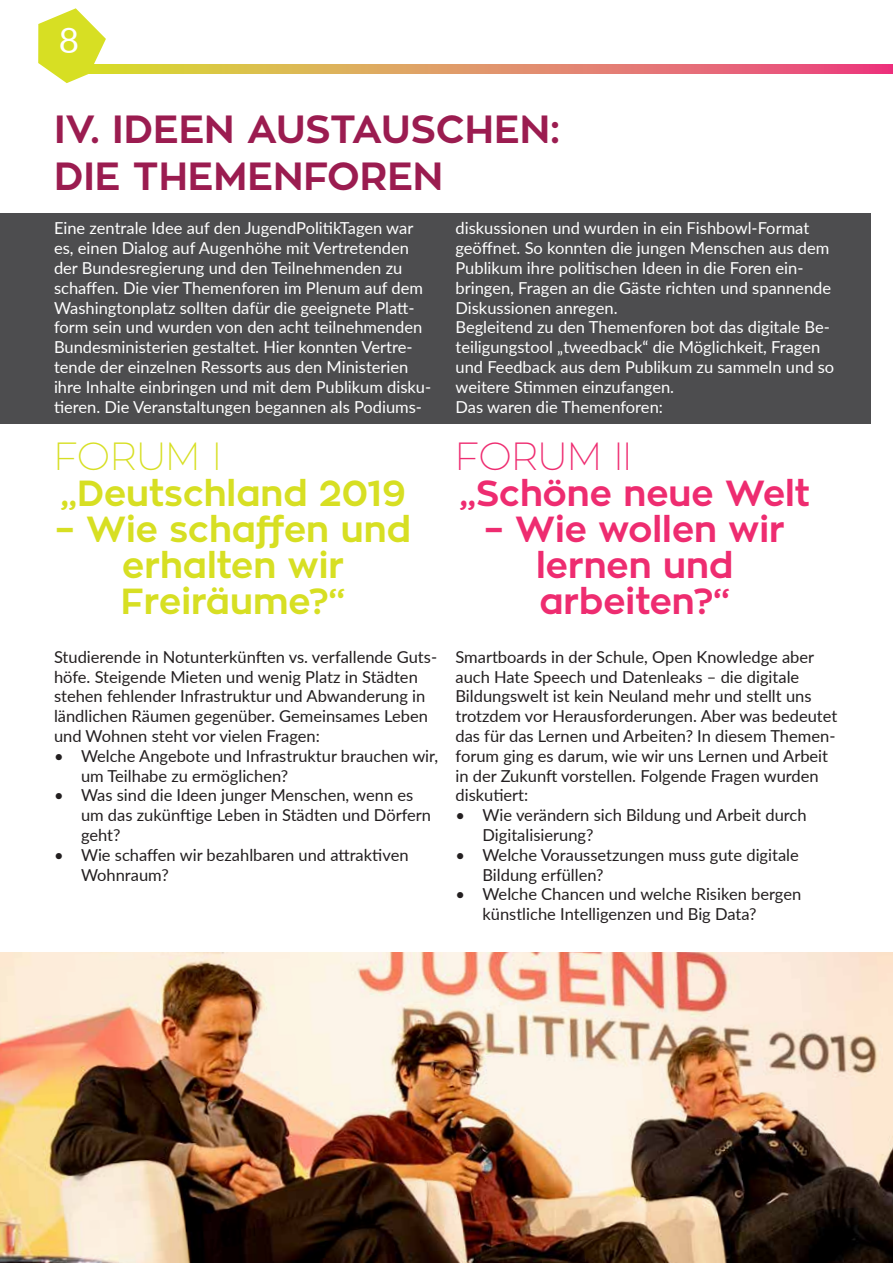
<style>
.page{position:relative;width:893px;height:1263px;background:#fff}
.page>*{position:absolute;margin:0;border:0;box-sizing:border-box;transform-origin:0 0}
.t1{font:700 39px "Zona Pro";color:#9b1c50}
.t2{font:100 39px "Zona Pro";color:#ee2c70}
.t3{font:100 39px "Zona Pro";color:#d7df23}
.t4{font:700 36px/36px "Zona Pro";color:#d7df23;text-align:center}
.t5{font:700 36px/36px "Zona Pro";color:#ee2c70;text-align:center}
.t6{font:35.1px "Lato";color:#fff}
.t7{font:16.5px/19.8px "Lato";color:#231f20}
.t8{font:16.5px/19.8px "Lato";color:#fff}
</style>
<div class="page">
<svg style="left:106px;top:65px;width:787px;height:8px;background:#e19064"></svg>
<svg style="left:38px;top:8px;width:68px;height:75px"></svg>
<div style="left:0;top:214px;width:870px;height:210px;background:#4d4d4f"></div>
<img style="left:0;top:952px;width:893px;height:311px">
<h3 class="t6" style="left:59px;top:15px;width:22px">8</h3>
<h1 class="t1" style="left:54px;top:103px;width:98px">IV. Ideen</h1>
<h1 class="t1" style="left:247px;top:103px;width:110px">austau</h1>
<h1 class="t1" style="left:411px;top:103px;width:151px">schen:</h1>
<h1 class="t1" style="left:54px;top:150px;width:163px">Die Themen</h1>
<h1 class="t1" style="left:303px;top:150px;width:111px">foren</h1>
<p class="t8" style="left:54px;top:218px;width:379px">Eine zentrale Idee auf den JugendPolitikTagen war es, einen Dialog auf Augenhöhe mit Vertretenden der Bundesregierung und den Teilnehmenden zu schaffen. Die vier Themenforen im Plenum auf dem Washingtonplatz sollten dafür die geeignete Platt&shy;form sein und wurden von den acht teilnehmenden Bundesministerien gestaltet. Hier konnten Vertre&shy;tende der einzelnen Ressorts aus den Ministerien ihre Inhalte einbringen und mit dem Publikum disku&shy;tieren. Die Veranstaltungen begannen als Podiums-</p>
<p class="t8" style="left:455px;top:218px;width:380px">diskussionen und wurden in ein Fishbowl-Format geöffnet. So konnten die jungen Menschen aus dem Publikum ihre politischen Ideen in die Foren ein&shy;bringen, Fragen an die Gäste richten und spannende Diskussionen anregen.<br>Begleitend zu den Themenforen bot das digitale Be&shy;teiligungstool „tweedback“ die Möglichkeit, Fragen und Feedback aus dem Publikum zu sammeln und so weitere Stimmen einzufangen.<br>Das waren die Themenforen:</p>
<h1 class="t3" style="left:54px;top:432px;width:169px">FORU M I</h1>
<h2 class="t4" style="left:61px;top:476px;width:347px">„Deutschland 2019</h2>
<h2 class="t4" style="left:55px;top:512px;width:357px">– Wie schaffen und erhalten wir<br>Freiräume?“</h2>
<p class="t7" style="left:54px;top:646px;width:385px">Studierende in Notunterkünften vs. verfallende Guts&shy;höfe. Steigende Mieten und wenig Platz in Städten stehen fehlender Infrastruktur und Abwanderung in ländlichen Räumen gegenüber. Gemeinsames Leben und Wohnen steht vor vielen Fragen:</p>
<p class="t7" style="left:81px;top:745px;width:359px;text-indent:-27px">• Welche Angebote und Infrastruktur brauchen wir, um Teilhabe zu ermöglichen?</p>
<p class="t7" style="left:81px;top:785px;width:352px;text-indent:-27px">• Was sind die Ideen junger Menschen, wenn es um das zukünftige Leben in Städten und Dörfern geht?</p>
<p class="t7" style="left:81px;top:844px;width:329px;text-indent:-27px">• Wie schaffen wir bezahlbaren und attraktiven<br>Wohnraum?</p>
<h1 class="t2" style="left:455px;top:432px;width:178px">FORUM II</h1>
<h2 class="t5" style="left:459px;top:476px;width:352px">„Schöne neue Welt</h2>
<h2 class="t5" style="left:484px;top:512px;width:302px">– Wie wollen wir lernen und arbeiten?“</h2>
<p class="t7" style="left:455px;top:646px;width:383px">Smartboards in der Schule, Open Knowledge aber auch Hate Speech und Datenleaks – die digitale Bildungswelt ist kein Neuland mehr und stellt uns trotzdem vor Herausforderungen. Aber was bedeutet das für das Lernen und Arbeiten? In diesem Themen&shy;forum ging es darum, wie wir uns Lernen und Arbeit in der Zukunft vorstellen. Folgende Fragen wurden diskutiert:</p>
<p class="t7" style="left:482px;top:805px;width:326px;text-indent:-27px">• Wie verändern sich Bildung und Arbeit durch<br>Digitalisierung?</p>
<p class="t7" style="left:482px;top:844px;width:318px;text-indent:-27px">• Welche Voraussetzungen muss gute digitale<br>Bildung erfüllen?</p>
<p class="t7" style="left:482px;top:884px;width:320px;text-indent:-27px">• Welche Chancen und welche Risiken bergen künstliche Intelligenzen und Big Data?</p>
</div>
